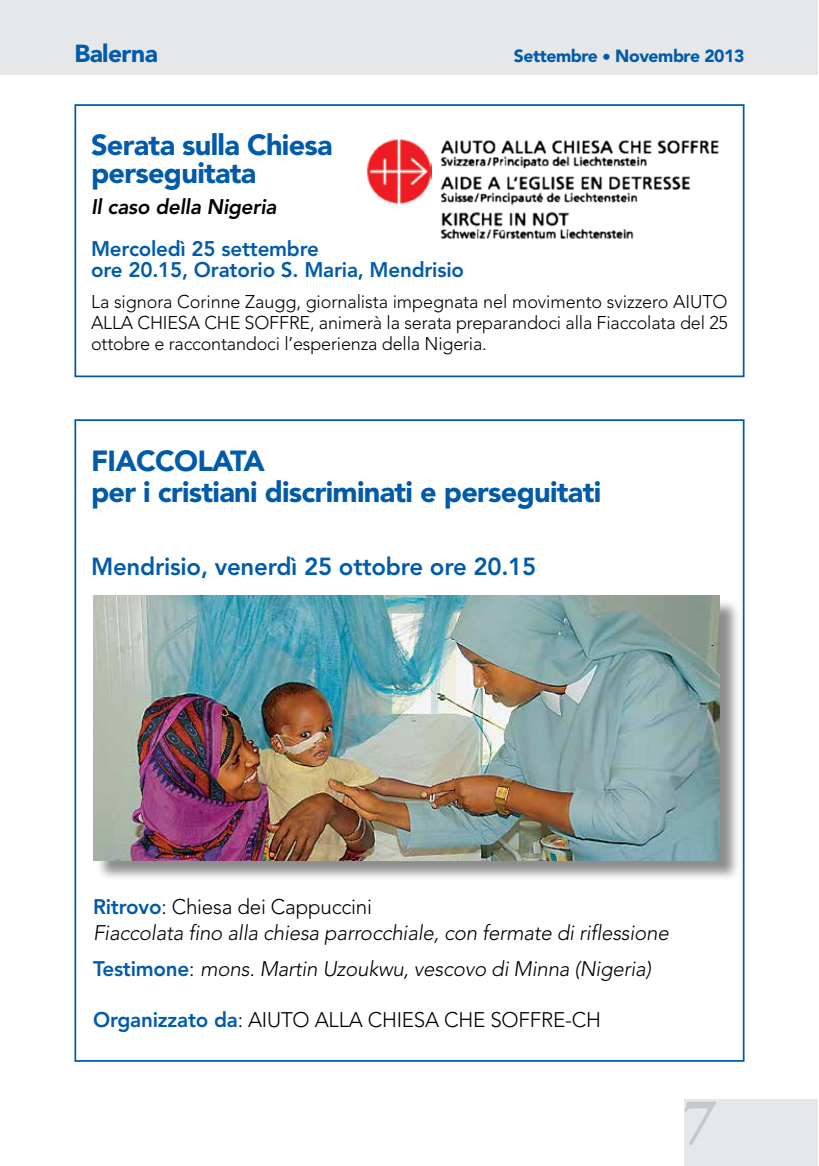
<style>
.page{position:relative;width:819px;height:1166px;background:#fff}
.page>*{position:absolute;margin:0;border:0;box-sizing:border-box;transform-origin:0 0}
.t1{font:700 63px "Adobe Garamond Pro";color:#c7c8ca}
.t2{font:900 28.88px/28px "Avenir";letter-spacing:-.025em;color:#005baa}
.t3{font:800 24.5px "Avenir";letter-spacing:-.01em;color:#005baa}
.t4{font:900 24.5px "Avenir";letter-spacing:-.025em;color:#005baa}
.t5{font:italic 300 21px/26.2px "Avenir";letter-spacing:-.01em;color:#000}
.t6{font:800 21px/21px "Avenir";letter-spacing:-.01em;color:#005baa}
.t7{font:300 21px "Avenir";letter-spacing:-.01em;color:#000}
.t8{font:italic 800 21px "Avenir";letter-spacing:-.01em;color:#000}
.t9{font:300 18.38px/21px "Avenir";letter-spacing:-.01em;color:#000;text-align:justify}
.t10{font:900 17.5px "Avenir";letter-spacing:-.025em;color:#005baa}
.s1{font-weight:800;font-style:normal;color:#005baa}
.s2{font-style:normal}
.s3{font-weight:800;color:#005baa}
</style>
<div class="page">
<div style="left:685px;top:1099px;width:132px;height:67px;background:#e6e7e8"></div>
<div style="left:0;top:0;width:817px;height:74px;background:#e6e7e8"></div>
<div style="left:74px;top:104px;width:670px;height:273px;border:2px solid #005baa"></div>
<img style="left:440px;top:140px;width:279px;height:99px">
<img style="left:366px;top:139px;width:65px;height:64px">
<div style="left:96px;top:598px;width:645px;height:284px;background:#000;opacity:.45"></div>
<img style="left:93px;top:596px;width:626px;height:264px">
<h3 class="t4" style="left:74px;top:38px;width:85px">Balerna</h3>
<p class="t10" style="left:514px;top:45px;width:232px">Settembre • Novembre 2013</p>
<h2 class="t2" style="left:91px;top:131px;width:243px">Serata sulla Chiesa perseguitata</h2>
<p class="t8" style="left:91px;top:194px;width:187px">Il caso della Nigeria</p>
<p class="t6" style="left:91px;top:238px;width:374px">Mercoledì 25 settembre<br>ore 20.15, Oratorio S. Maria, Mendrisio</p>
<p class="t9" style="left:91px;top:291px;width:638px">La signora Corinne Zaugg, giornalista impegnata nel movimento svizzero AIUTO ALLA CHIESA CHE SOFFRE, animerà la serata preparandoci alla Fiaccolata del 25 ottobre e raccontandoci l’esperienza della Nigeria.</p>
<h2 class="t2" style="left:91px;top:445px;width:511px;line-height:31.5px">FIACCOLATA<br>per i cristiani discriminati e perseguitati</h2>
<h3 class="t3" style="left:91px;top:552px;width:447px">Mendrisio, venerdì 25 ottobre ore 20.15</h3>
<p class="t5" style="left:93px;top:893px;width:577px"><span class="s1">Ritrovo</span><span class="s2">: Chiesa dei Cappuccini<br></span>Fiaccolata fino alla chiesa parrocchiale, con fermate di riflessione</p>
<p class="t5" style="left:93px;top:956px;width:559px"><span class="s1">Testimone</span><span class="s2">:</span> mons. Martin Uzoukwu, vescovo di Minna (Nigeria)</p>
<p class="t7" style="left:93px;top:1008px;width:509px"><span class="s3">Organizzato da</span>: AIUTO ALLA CHIESA CHE SOFFRE-CH</p>
<h1 class="t1" style="left:684px;top:1084px;width:34px">7</h1>
</div>
